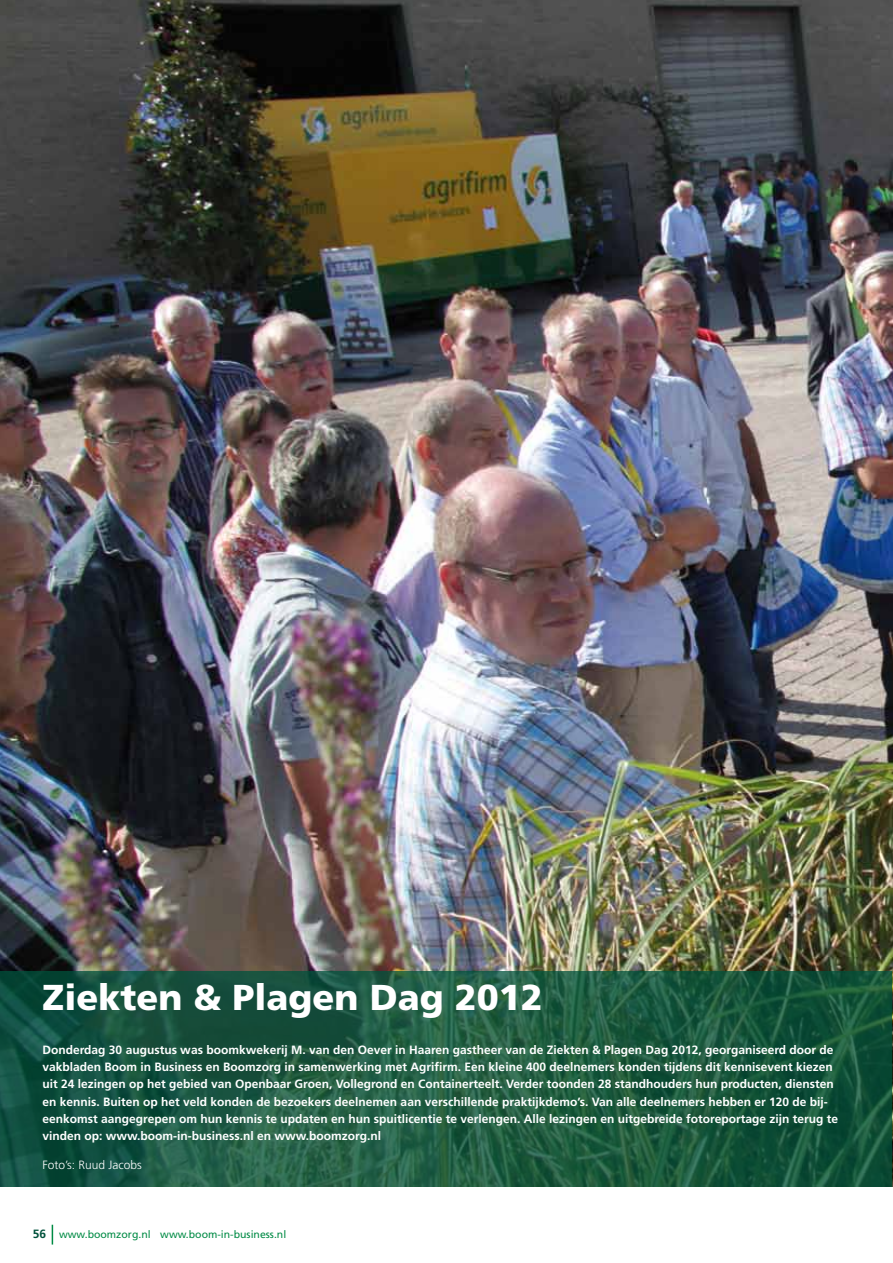
<style>
.page{position:relative;width:893px;height:1263px;background:#fff}
.page>*{position:absolute;margin:0;border:0;box-sizing:border-box;transform-origin:0 0}
.t1{font:900 36px "Frutiger";color:#fff}
.t2{font:700 12px/17.2px "Frutiger";color:#fff}
.t3{font:300 12px "Frutiger";color:#fff}
.t4{font:10.5px "Frutiger";color:#008b45}
.s1{font-weight:700;font-size:12px;color:#00523c}
</style>
<div class="page">
<svg style="left:52px;top:1225px;width:1px;height:19px"></svg>
<img style="left:0;top:0;width:893px;height:1186px">
<svg style="left:0;top:971px;width:892px;height:215px"></svg>
<h1 class="t1" style="left:43px;top:976px;width:502px">Ziekten &amp; Plagen Dag 2012</h1>
<p class="t2" style="left:43px;top:1041px;width:797px">Donderdag 30 augustus was boomkwekerij M. van den Oever in Haaren gastheer van de Ziekten &amp; Plagen Dag 2012, georganiseerd door de vakbladen Boom in Business en Boomzorg in samenwerking met Agrifirm. Een kleine 400 deelnemers konden tijdens dit kennisevent kiezen uit 24 lezingen op het gebied van Openbaar Groen, Vollegrond en Containerteelt. Verder toonden 28 standhouders hun producten, diensten en kennis. Buiten op het veld konden de bezoekers deelnemen aan verschillende praktijkdemo’s. Van alle deelnemers hebben er 120 de bij&shy;eenkomst aangegrepen om hun kennis te updaten en hun spuitlicentie te verlengen. Alle lezingen en uitgebreide fotoreportage zijn terug te vinden op: www.boom-in-business.nl en www.boomzorg.nl</p>
<p class="t3" style="left:43px;top:1158px;width:101px">Foto’s: Ruud Jacobs</p>
<p class="t4" style="left:33px;top:1228px;width:255px"><span class="s1">56</span> www.boomzorg.nl www.boom-in-business.nl</p>
</div>
